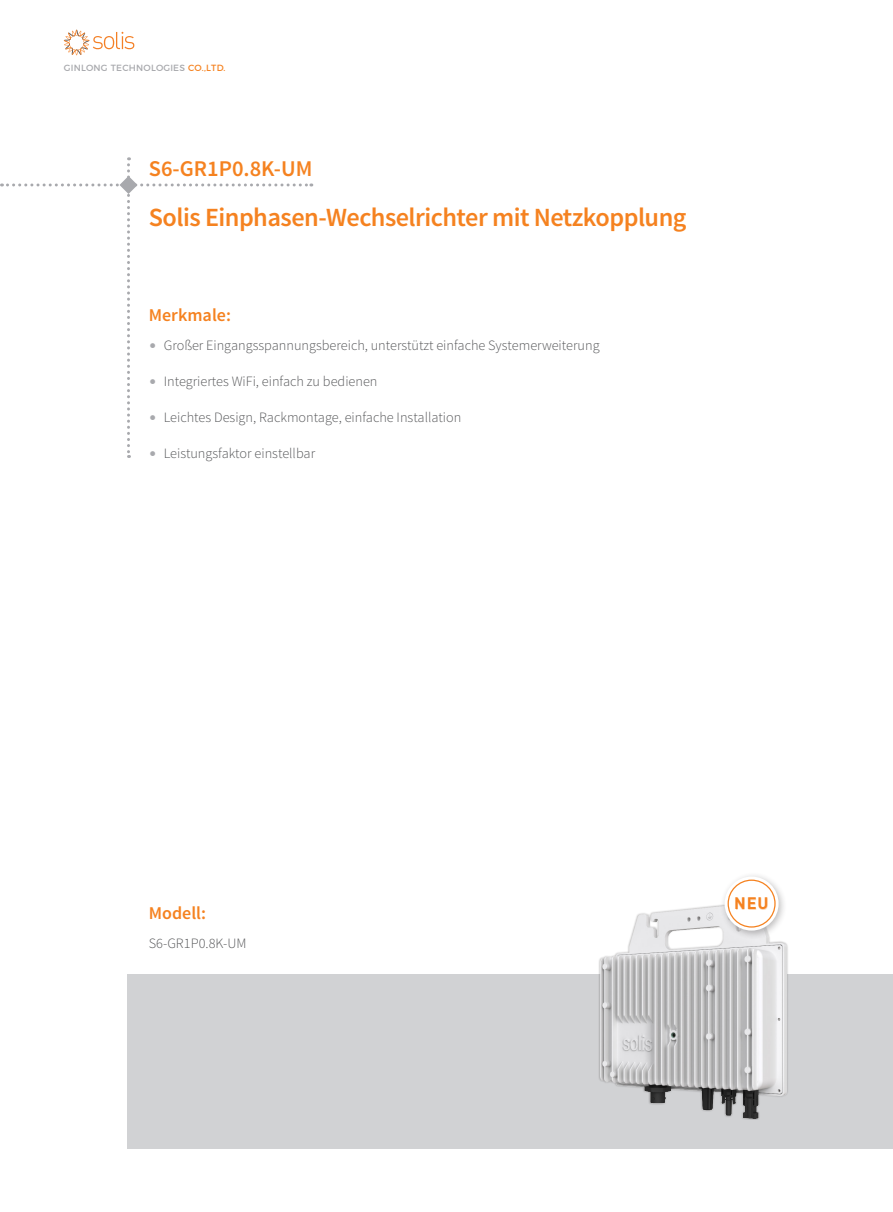
<style>
.page{position:relative;width:893px;height:1212px;background:#fff}
.page>*{position:absolute;margin:0;border:0;box-sizing:border-box;transform-origin:0 0}
.t1{font:600 26.25px "Source Sans Pro";letter-spacing:-.02em;color:#f58220}
.t2{font:600 22.5px "Source Sans Pro";color:#f58220}
.t3{font:600 18px "Source Sans Pro";color:#f58220}
.t4{font:700 16.5px "DIN Pro";color:#f58220}
.t5{font:300 14.25px "Source Sans Pro";color:#57585a}
.t6{font:9px "Montserrat";letter-spacing:.025em;color:#a8a9ad}
.s1{color:#f58220}
.s2{color:#a8a9ad}
</style>
<div class="page">
<div style="left:128px;top:974px;width:765px;height:174px;background:#d1d2d4"></div>
<svg style="left:64px;top:30px;width:70px;height:25px"></svg>
<div style="left:598px;top:901px;width:190px;height:219px;background:#231f20;opacity:.35"></div>
<img style="left:600px;top:903px;width:187px;height:215px">
<div style="left:719px;top:872px;width:68px;height:67px;background:#231f20;opacity:.3"></div>
<svg style="left:725px;top:876px;width:54px;height:54px"></svg>
<div style="left:728px;top:880px;width:47px;height:47px;background:#fff;border-radius:50%"></div>
<div style="left:728px;top:879px;width:48px;height:48px;border:1px solid #f58220;border-radius:50%"></div>
<svg style="left:1px;top:157px;width:311px;height:301px"></svg>
<p class="t6" style="left:64px;top:61px;width:163px">GINLONG TECHNOLOGIES <span class="s1">CO.,LTD.</span></p>
<h2 class="t2" style="left:149px;top:154px;width:165px">S6-GR1P0.8K-UM</h2>
<h1 class="t1" style="left:149px;top:201px;width:539px">Solis Einphasen-Wechselrichter mit Netzkopplung</h1>
<p class="t3" style="left:149px;top:304px;width:84px">Merkmale:</p>
<p class="t5" style="left:149px;top:337px;width:452px"><span class="s2">•</span> Großer Eingangsspannungsbereich, unterstützt einfache Systemerweiterung</p>
<p class="t5" style="left:149px;top:373px;width:230px"><span class="s2">•</span> Integriertes WiFi, einfach zu bedienen</p>
<p class="t5" style="left:149px;top:409px;width:314px"><span class="s2">•</span> Leichtes Design, Rackmontage, einfache Installation</p>
<p class="t5" style="left:149px;top:445px;width:168px"><span class="s2">•</span> Leistungsfaktor einstellbar</p>
<p class="t3" style="left:149px;top:902px;width:59px">Modell:</p>
<p class="t5" style="left:149px;top:935px;width:99px">S6-GR1P0.8K-UM</p>
<p class="t4" style="left:735px;top:892px;width:36px">NEU</p>
</div>
